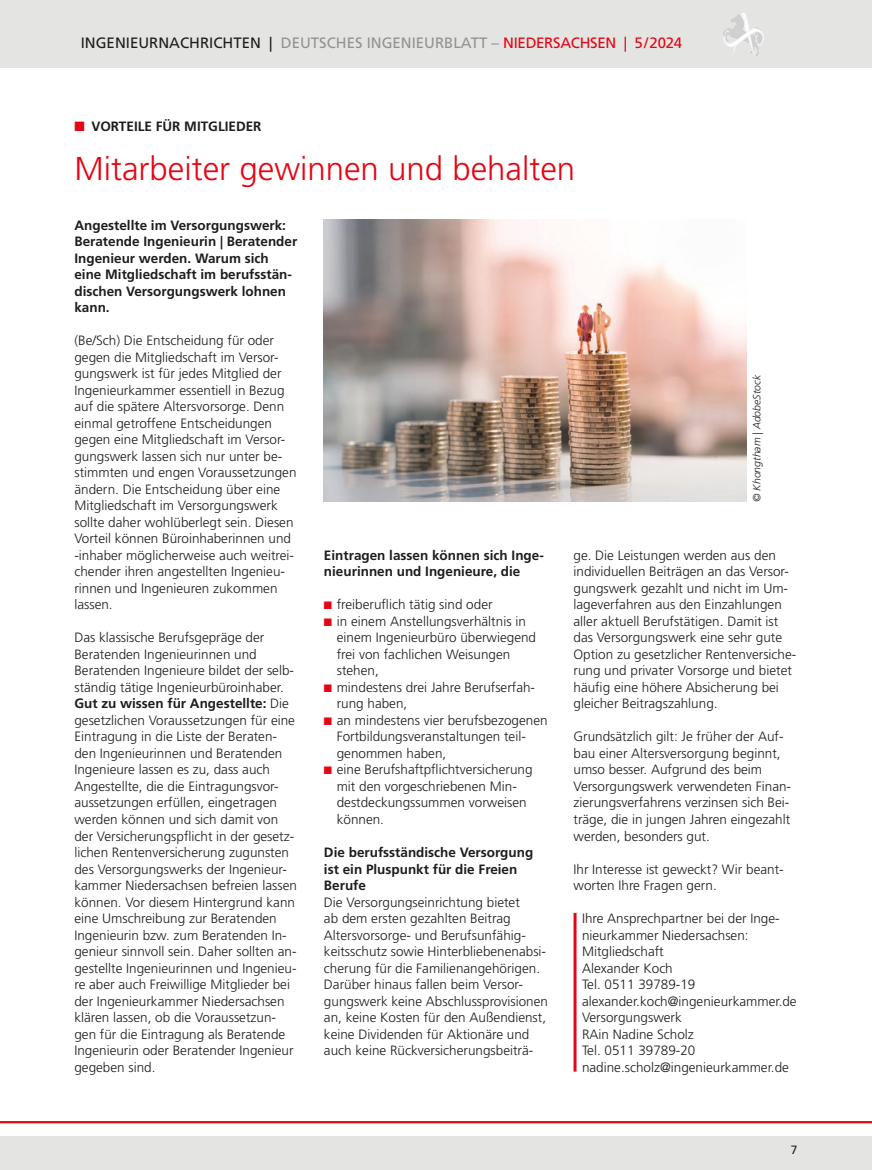
<style>
.page{position:relative;width:872px;height:1170px;background:#fff}
.page>*{position:absolute;margin:0;border:0;box-sizing:border-box;transform-origin:0 0}
.Headline{font:300 33px "Frutiger LT Std";color:#e30614}
.t1{font:15px "Frutiger LT Std";color:#939292}
.Fließtext_Abstand{font:300 13.5px/16.5px "Frutiger LT Std";color:#1d1d1b}
.Fließtext{font:300 13.5px/16.5px "Frutiger LT Std";color:#1d1d1b}
.Fließtext_mit_roter_Linie{font:300 13.5px/16.5px "Frutiger LT Std";color:#1d1d1b}
.Fließtext_Bold_Schwarz{font:700 13.5px/16.5px "Frutiger LT Std";color:#1d1d1b}
.Fließtext_Abstand-2{font:700 13.5px/16.5px "Frutiger LT Std";color:#1d1d1b}
.t2{font:12px "Frutiger LT Std";color:#1d1d1b}
.QUELLE-CREDITS{font:italic 300 10.5px "Frutiger LT Std";color:#1d1d1b}
.s1{color:#1d1d1b}
.s2{color:#e30614}
.s3{font-weight:700}
</style>
<div class="page">
<div style="left:0;top:1135px;width:872px;height:34px;background:#e4e4e3"></div>
<div style="left:0;top:0;width:872px;height:68px;background:#e4e4e3"></div>
<hr style="left:0;top:1120px;width:872px;height:3px;background:#e30614">
<svg style="left:731px;top:13px;width:12px;height:9px"></svg>
<hr style="left:573px;top:912px;width:3px;height:159px;background:#e30614">
<img style="left:324px;top:220px;width:422px;height:282px">
<p class="t1" style="left:81px;top:34px;width:603px"><span class="s1">INGENIEURNACHRICHTEN |</span> DEUTSCHES INGENIEURBLATT – <span class="s2">NIEDERSACHSEN | 5/2024</span></p>
<p class="Fließtext_Bold_Schwarz" style="left:74px;top:118px;width:189px"><span class="s2">■</span> VORTEILE FÜR MITGLIEDER</p>
<p class="Headline" style="left:74px;top:150px;width:502px">Mitarbeiter gewinnen und behalten</p>
<p class="Fließtext_Bold_Schwarz" style="left:74px;top:217px;width:224px">Angestellte im Versorgungswerk:<br>Beratende Ingenieurin | Beratender<br>Ingenieur werden. Warum sich eine Mitgliedschaft im berufsstän&shy;dischen Versorgungswerk lohnen kann.</p>
<p class="Fließtext_Abstand" style="left:74px;top:332px;width:224px">(Be/Sch) Die Entscheidung für oder gegen die Mitgliedschaft im Versor&shy;gungswerk ist für jedes Mitglied der Ingenieurkammer essentiell in Bezug auf die spätere Altersvorsorge. Denn einmal getroffene Entscheidungen gegen eine Mitgliedschaft im Versor&shy;gungswerk lassen sich nur unter be&shy;stimmten und engen Voraussetzungen ändern. Die Entscheidung über eine Mitgliedschaft im Versorgungswerk sollte daher wohlüberlegt sein. Diesen Vorteil können Büroinhaberinnen und -inhaber möglicherweise auch weitrei&shy;chender ihren angestellten Ingenieu&shy;rinnen und Ingenieuren zukommen lassen.</p>
<p class="Fließtext_Abstand" style="left:74px;top:629px;width:224px">Das klassische Berufsgepräge der Beratenden Ingenieurinnen und Beratenden Ingenieure bildet der selb&shy;ständig tätige Ingenieurbüroinhaber.<br><span class="s3">Gut zu wissen für Angestellte:</span> Die gesetzlichen Voraussetzungen für eine Eintragung in die Liste der Beraten&shy;den Ingenieurinnen und Beratenden Ingenieure lassen es zu, dass auch Angestellte, die die Eintragungsvor&shy;aussetzungen erfüllen, eingetragen werden können und sich damit von der Versicherungspflicht in der gesetz&shy;lichen Rentenversicherung zugunsten des Versorgungswerks der Ingenieur&shy;kammer Niedersachsen befreien lassen können. Vor diesem Hintergrund kann eine Umschreibung zur Beratenden Ingenieurin bzw. zum Beratenden In&shy;genieur sinnvoll sein. Daher sollten an&shy;gestellte Ingenieurinnen und Ingenieu&shy;re aber auch Freiwillige Mitglieder bei der Ingenieurkammer Niedersachsen klären lassen, ob die Voraussetzun&shy;gen für die Eintragung als Beratende Ingenieurin oder Beratender Ingenieur gegeben sind.</p>
<p class="QUELLE-CREDITS" style="left:750px;top:502px;width:129px;rotate:-90deg">© Khongtham | AdobeStock</p>
<p class="Fließtext" style="left:573px;top:547px;width:224px">ge. Die Leistungen werden aus den individuellen Beiträgen an das Versor&shy;gungswerk gezahlt und nicht im Um&shy;lageverfahren aus den Einzahlungen aller aktuell Berufstätigen. Damit ist das Versorgungswerk eine sehr gute Option zu gesetzlicher Rentenversiche&shy;rung und privater Vorsorge und bietet häufig eine höhere Absicherung bei gleicher Beitragszahlung.</p>
<p class="Fließtext_Abstand" style="left:573px;top:728px;width:219px">Grundsätzlich gilt: Je früher der Auf&shy;bau einer Altersversorgung beginnt, umso besser. Aufgrund des beim Versorgungswerk verwendeten Finan&shy;zierungsverfahrens verzinsen sich Bei&shy;träge, die in jungen Jahren eingezahlt werden, besonders gut.</p>
<p class="Fließtext_Abstand" style="left:573px;top:860px;width:212px">Ihr Interesse ist geweckt? Wir beant&shy;worten Ihre Fragen gern.</p>
<p class="Fließtext_mit_roter_Linie" style="left:582px;top:910px;width:199px">Ihre Ansprechpartner bei der Inge&shy;nieurkammer Niedersachsen:</p>
<p class="Fließtext_mit_roter_Linie" style="left:582px;top:943px;width:83px">Mitgliedschaft</p>
<p class="Fließtext_mit_roter_Linie" style="left:582px;top:959px;width:92px">Alexander Koch</p>
<p class="Fließtext_mit_roter_Linie" style="left:582px;top:976px;width:115px">Tel. 0511 39789-19</p>
<p class="Fließtext_mit_roter_Linie" style="left:582px;top:992px;width:216px">alexander.koch@ingenieurkammer.de</p>
<p class="Fließtext_mit_roter_Linie" style="left:582px;top:1009px;width:101px">Versorgungswerk</p>
<p class="Fließtext_mit_roter_Linie" style="left:582px;top:1025px;width:113px">RAin Nadine Scholz</p>
<p class="Fließtext_mit_roter_Linie" style="left:582px;top:1042px;width:115px">Tel. 0511 39789-20</p>
<p class="Fließtext_mit_roter_Linie" style="left:582px;top:1058px;width:208px">nadine.scholz@ingenieurkammer.de</p>
<p class="Fließtext_Abstand-2" style="left:324px;top:547px;width:221px">Eintragen lassen können sich Inge&shy;nieurinnen und Ingenieure, die</p>
<p class="Fließtext_Abstand" style="left:324px;top:596px;width:170px"><span class="s2">■</span> freiberuflich tätig sind oder</p>
<p class="Fließtext_Abstand" style="left:337px;top:613px;width:201px;text-indent:-13px"><span class="s2">■</span> in einem Anstellungsverhältnis in einem Ingenieurbüro überwiegend frei von fachlichen Weisungen stehen,</p>
<p class="Fließtext_Abstand" style="left:337px;top:679px;width:200px;text-indent:-13px"><span class="s2">■</span> mindestens drei Jahre Berufserfah&shy;rung haben,</p>
<p class="Fließtext_Abstand" style="left:337px;top:712px;width:212px;text-indent:-13px"><span class="s2">■</span> an mindestens vier berufsbezogenen<br>Fortbildungsveranstaltungen teil&shy;genommen haben,</p>
<p class="Fließtext_Abstand" style="left:337px;top:761px;width:197px;text-indent:-13px"><span class="s2">■</span> eine Berufshaftpflichtversicherung mit den vorgeschriebenen Min&shy;destdeckungssummen vorweisen können.</p>
<p class="Fließtext_Abstand-2" style="left:324px;top:844px;width:211px">Die berufsständische Versorgung ist ein Pluspunkt für die Freien<br>Berufe</p>
<p class="Fließtext" style="left:324px;top:893px;width:225px">Die Versorgungseinrichtung bietet<br>ab dem ersten gezahlten Beitrag Altersvorsorge- und Berufsunfähig&shy;keitsschutz sowie Hinterbliebenenabsi&shy;cherung für die Familienangehörigen.<br>Darüber hinaus fallen beim Versor&shy;gungswerk keine Abschlussprovisionen an, keine Kosten für den Außendienst, keine Dividenden für Aktionäre und auch keine Rückversicherungsbeiträ-</p>
<p class="t2" style="left:791px;top:1142px;width:8px">7</p>
</div>
